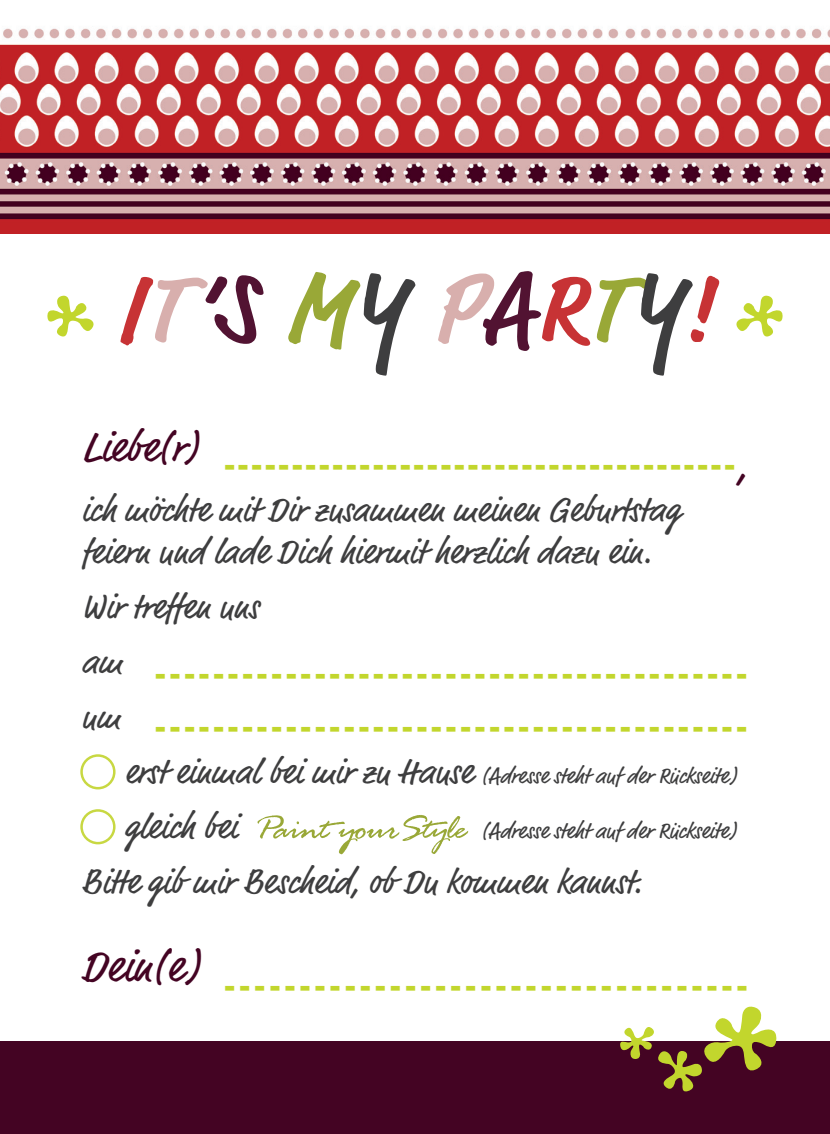
<style>
.page{position:relative;width:830px;height:1134px;background:#fff}
.page>*{position:absolute;margin:0;border:0;box-sizing:border-box;transform-origin:0 0}
.t1{font:700 100px "Market";letter-spacing:.02em;color:#c73335}
.t2{font:45px "Market";color:#440423}
.t3{font:42.5px "Market";color:#440423}
.t4{font:700 condensed 37.5px/53.2px "Helvetica";color:#c2d62d}
.t5{font:35px/55px "Market";color:#3e3e3f}
.t6{font:22.5px "Market";color:#3e3e3f}
.s1{color:#d8afad}
.s2{color:#521332}
.s3{color:#99a837}
.s4{color:#3e3e3f}
.s5{font-size:35px}
.s6{font-family:"Market";font-weight:400;font-stretch:normal;font-size:42.5px;color:#440423}
</style>
<div class="page">
<img style="left:0;top:28px;width:829px;height:206px">
<div style="left:0;top:1042px;width:829px;height:92px;background:#440423"></div>
<div style="left:80px;top:754px;width:35px;height:35px;border:2px solid #c8d842;border-radius:50%"></div>
<div style="left:80px;top:809px;width:35px;height:35px;border:2px solid #c8d842;border-radius:50%"></div>
<svg style="left:619px;top:1006px;width:159px;height:86px"></svg>
<svg style="left:736px;top:295px;width:47px;height:42px"></svg>
<svg style="left:47px;top:295px;width:47px;height:42px"></svg>
<svg style="left:257px;top:815px;width:211px;height:39px"></svg>
<h1 class="t1" style="left:117px;top:248px;width:597px">I<span class="s1">T</span><span class="s2">‘S</span> <span class="s3">M</span><span class="s4">Y</span> <span class="s1">P</span><span class="s2">A</span>R<span class="s3">T</span><span class="s4">Y</span>!</h1>
<p class="t3" style="left:81px;top:422px;width:118px">Liebe(r)</p>
<p class="t5" style="left:81px;top:492px;width:600px;line-height:42px">ich möchte mit Dir zusammen meinen Geburtstag feiern und lade Dich hiermit herzlich dazu ein.</p>
<p class="t5" style="left:81px;top:582px;width:178px">Wir treffen uns am<br>um</p>
<p class="t6" style="left:125px;top:762px;width:613px"><span class="s5">erst einmal bei mir zu Hause</span> (Adresse steht auf der Rückseite)</p>
<p class="t5" style="left:125px;top:802px;width:114px">gleich bei</p>
<p class="t6" style="left:481px;top:817px;width:257px">(Adresse steht auf der Rückseite)</p>
<p class="t5" style="left:81px;top:857px;width:562px">Bitte gib mir Bescheid, ob Du kommen kannst.</p>
<p class="t4" style="left:223px;top:438px;width:526px">--------------------------------------<span class="s6">,</span></p>
<p class="t4" style="left:154px;top:647px;width:594px">----------------------------------------- -----------------------------------------</p>
<p class="t2" style="left:81px;top:939px;width:120px">Dein(e)</p>
<p class="t4" style="left:223px;top:959px;width:526px">-----------------------------------</p>
</div>
